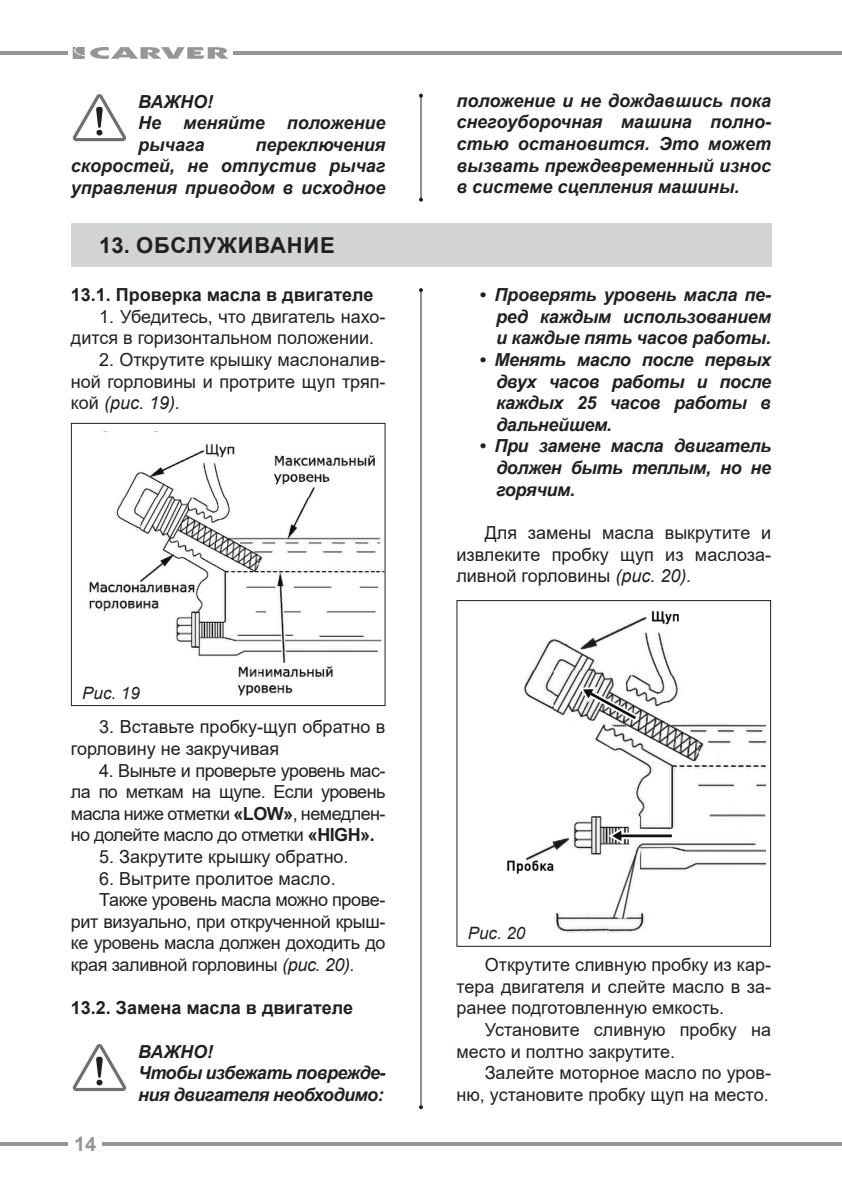
<style>
.page{position:relative;width:842px;height:1191px;background:#fff}
.page>*{position:absolute;margin:0;border:0;box-sizing:border-box;transform-origin:0 0}
.t1{font:700 22px "Arial";letter-spacing:.035em;color:#231f20}
.t2{font:700 20px "Arial";color:#949698}
.t3{font:18px/21.6px "Arial";color:#231f20;text-align:justify}
.t4{font:italic 700 18px/21.6px "Arial";letter-spacing:-.01em;color:#231f20;text-align:justify}
.t5{font:18px "Arial";letter-spacing:-.02em;color:#231f20}
.t6{font:700 18px "Arial";color:#231f20}
.t7{font:italic 700 18px/21.6px "Arial";letter-spacing:-.03em;color:#231f20}
.t8{font:italic 17px "Arial";color:#231f20}
.s1{font-style:italic}
.s2{font-weight:700}
</style>
<div class="page">
<hr style="left:234px;top:51px;width:608px;height:4px;background:#949698">
<hr style="left:102px;top:1142px;width:740px;height:3px;background:#949698">
<hr style="left:0;top:51px;width:68px;height:4px;background:#949698">
<svg style="left:0;top:1142px;width:68px;height:3px"></svg>
<svg style="left:73px;top:47px;width:156px;height:12px"></svg>
<hr style="left:420px;top:290px;width:1px;height:817px;background:#231f20">
<svg style="left:419px;top:288px;width:4px;height:4px"></svg>
<svg style="left:419px;top:1105px;width:4px;height:4px"></svg>
<svg style="left:73px;top:1044px;width:53px;height:47px"></svg>
<div style="left:71px;top:223px;width:700px;height:43px;background:#d1d3d4"></div>
<img style="left:89px;top:431px;width:295px;height:265px">
<div style="left:71px;top:423px;width:315px;height:283px;border:1px solid #231f20"></div>
<svg style="left:73px;top:94px;width:53px;height:47px"></svg>
<hr style="left:420px;top:96px;width:1px;height:104px;background:#231f20">
<svg style="left:419px;top:94px;width:4px;height:4px"></svg>
<svg style="left:419px;top:198px;width:4px;height:4px"></svg>
<img style="left:507px;top:611px;width:258px;height:322px">
<div style="left:456px;top:600px;width:315px;height:346px;border:1px solid #231f20"></div>
<p class="t4" style="left:138px;top:91px;width:249px;text-align:left">ВАЖНО!<br>Не меняйте положение рычага</p>
<p class="t4" style="left:71px;top:134px;width:316px;text-indent:184px">переключения скоростей, не отпустив рычаг управления приводом в исходное</p>
<p class="t1" style="left:99px;top:230px;width:237px">13. ОБСЛУЖИВАНИЕ</p>
<p class="t6" style="left:71px;top:282px;width:304px">13.1. Проверка масла в двигателе</p>
<p class="t3" style="left:71px;top:305px;width:316px;text-indent:28px">1. Убедитесь, что двигатель нахо&shy;дится в горизонтальном положении.</p>
<p class="t3" style="left:71px;top:349px;width:316px;text-indent:28px">2. Открутите крышку маслоналив&shy;ной горловины и протрите щуп тряп&shy;кой <span class="s1">(рис. 19).</span></p>
<p class="t8" style="left:82px;top:681px;width:59px">Рис. 19</p>
<p class="t3" style="left:71px;top:716px;width:316px;text-indent:28px">3. Вставьте пробку-щуп обратно в горловину не закручивая</p>
<p class="t3" style="left:71px;top:759px;width:316px;text-indent:28px">4. Выньте и проверьте уровень мас&shy;ла по меткам на щупе. Если уровень масла ниже отметки <span class="s2">«LOW»</span>, немедлен&shy;но долейте масло до отметки <span class="s2">«HIGH».</span></p>
<p class="t3" style="left:99px;top:845px;width:251px">5. Закрутите крышку обратно.</p>
<p class="t3" style="left:99px;top:867px;width:238px">6. Вытрите пролитое масло.</p>
<p class="t5" style="left:99px;top:887px;width:288px">Также уровень масла можно прове-</p>
<p class="t5" style="left:71px;top:909px;width:316px">рит визуально, при открученной крыш-</p>
<p class="t5" style="left:71px;top:930px;width:316px">ке уровень масла должен доходить до</p>
<p class="t5" style="left:71px;top:952px;width:285px">края заливной горловины <span class="s1">(рис. 20).</span></p>
<p class="t6" style="left:71px;top:995px;width:284px">13.2. Замена масла в двигателе</p>
<p class="t7" style="left:138px;top:1041px;width:249px">ВАЖНО!<br>Чтобы избежать поврежде&shy;ния двигателя необходимо:</p>
<p class="t2" style="left:74px;top:1129px;width:24px">14</p>
<p class="t4" style="left:456px;top:90px;width:316px">положение и не дождавшись пока снегоуборочная машина полно&shy;стью остановится. Это может вызвать преждевременный износ в системе сцепления машины.</p>
<p class="t4" style="left:496px;top:285px;width:277px;text-indent:-17px">• Проверять уровень масла пе&shy;ред каждым использованием и каждые пять часов работы.</p>
<p class="t4" style="left:496px;top:349px;width:276px;text-indent:-17px">• Менять масло после первых двух часов работы и после каждых 25 часов работы в дальнейшем.</p>
<p class="t4" style="left:496px;top:436px;width:276px;text-indent:-17px">• При замене масла двигатель должен быть теплым, но не горячим.</p>
<p class="t3" style="left:456px;top:521px;width:316px;text-indent:28px">Для замены масла выкрутите и извлеките пробку щуп из маслоза&shy;ливной горловины <span class="s1">(рис. 20).</span></p>
<p class="t8" style="left:468px;top:922px;width:59px">Рис. 20</p>
<p class="t3" style="left:456px;top:953px;width:316px;text-indent:28px">Открутите сливную пробку из кар&shy;тера двигателя и слейте масло в за&shy;ранее подготовленную емкость.</p>
<p class="t3" style="left:456px;top:1018px;width:316px;text-indent:28px">Установите сливную пробку на место и полтно закрутите.</p>
<p class="t3" style="left:456px;top:1061px;width:316px;text-align:right">Залейте моторное масло по уров&shy;ню, установите пробку щуп на место.</p>
</div>
